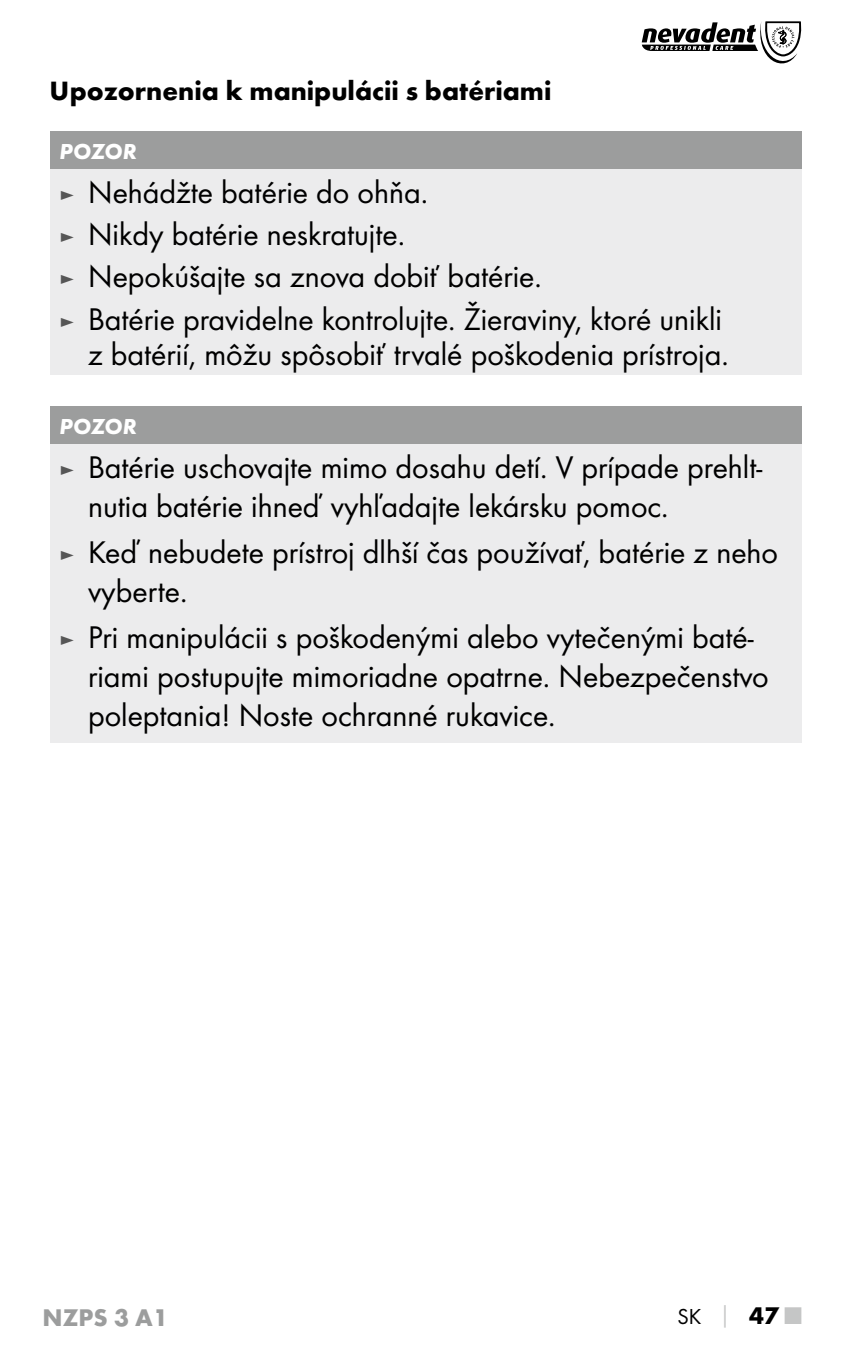
<style>
.page{position:relative;width:851px;height:1347px;background:#fff}
.page>*{position:absolute;margin:0;border:0;box-sizing:border-box;transform-origin:0 0}
.t1{font:32.5px/39px "Futura Boo";color:#000}
.t2{font:700 27.5px "Futura";color:#000}
.t3{font:700 25px "Futura";color:#9c9d9d}
.t4{font:italic 700 22.5px "Futura";letter-spacing:-.005em;color:#fff}
.t5{font:22.5px "Futura Boo";color:#000}
.s1{font-size:22.5px;color:#565656}
.s2{font-family:"Futura";font-weight:700;color:#c5c6c6}
.s3{font-family:"Futura";font-weight:700;font-size:25px}
.s4{font-family:"Futura";font-weight:700;font-size:25px;color:#c5c6c6}
</style>
<div class="page">
<svg style="left:641px;top:21px;width:160px;height:42px"></svg>
<div style="left:50px;top:131px;width:751px;height:38px;background:#9c9d9d"></div>
<div style="left:50px;top:169px;width:751px;height:205px;background:#ececed"></div>
<div style="left:50px;top:406px;width:751px;height:37px;background:#9c9d9d"></div>
<div style="left:50px;top:443px;width:751px;height:299px;background:#ececed"></div>
<p class="t2" style="left:50px;top:73px;width:503px">Upozornenia k manipulácii s batériami</p>
<p class="t4" style="left:60px;top:137px;width:79px">POZOR</p>
<p class="t1" style="left:60px;top:171px;width:663px;line-height:42px"><span class="s1">►</span> Nehádžte batérie do ohňa.<br><span class="s1">►</span> Nikdy batérie neskratujte.<br><span class="s1">►</span> Nepokúšajte sa znova dobiť batérie.<br><span class="s1">►</span> Batérie pravidelne kontrolujte. Žieraviny, ktoré unikli</p>
<p class="t1" style="left:88px;top:334px;width:638px">z batérií, môžu spôsobiť trvalé poškodenia prístroja.</p>
<p class="t4" style="left:60px;top:412px;width:79px">POZOR</p>
<p class="t1" style="left:88px;top:447px;width:675px;text-indent:-28px"><span class="s1">►</span> Batérie uschovajte mimo dosahu detí. V prípade prehlt&shy;nutia batérie ihneď vyhľadajte lekársku pomoc.</p>
<p class="t1" style="left:88px;top:532px;width:691px;text-indent:-28px"><span class="s1">►</span> Keď nebudete prístroj dlhší čas používať, batérie z neho vyberte.</p>
<p class="t1" style="left:88px;top:617px;width:682px;text-indent:-28px"><span class="s1">►</span> Pri manipulácii s poškodenými alebo vytečenými baté&shy;riami postupujte mimoriadne opatrne. Nebezpečenstvo poleptania! Noste ochranné rukavice.</p>
<p class="t3" style="left:43px;top:1301px;width:127px">NZPS 3 A1</p>
<p class="t5" style="left:677px;top:1303px;width:125px">SK <span class="s2">│</span> <span class="s3">47</span> <span class="s4">■</span></p>
</div>
